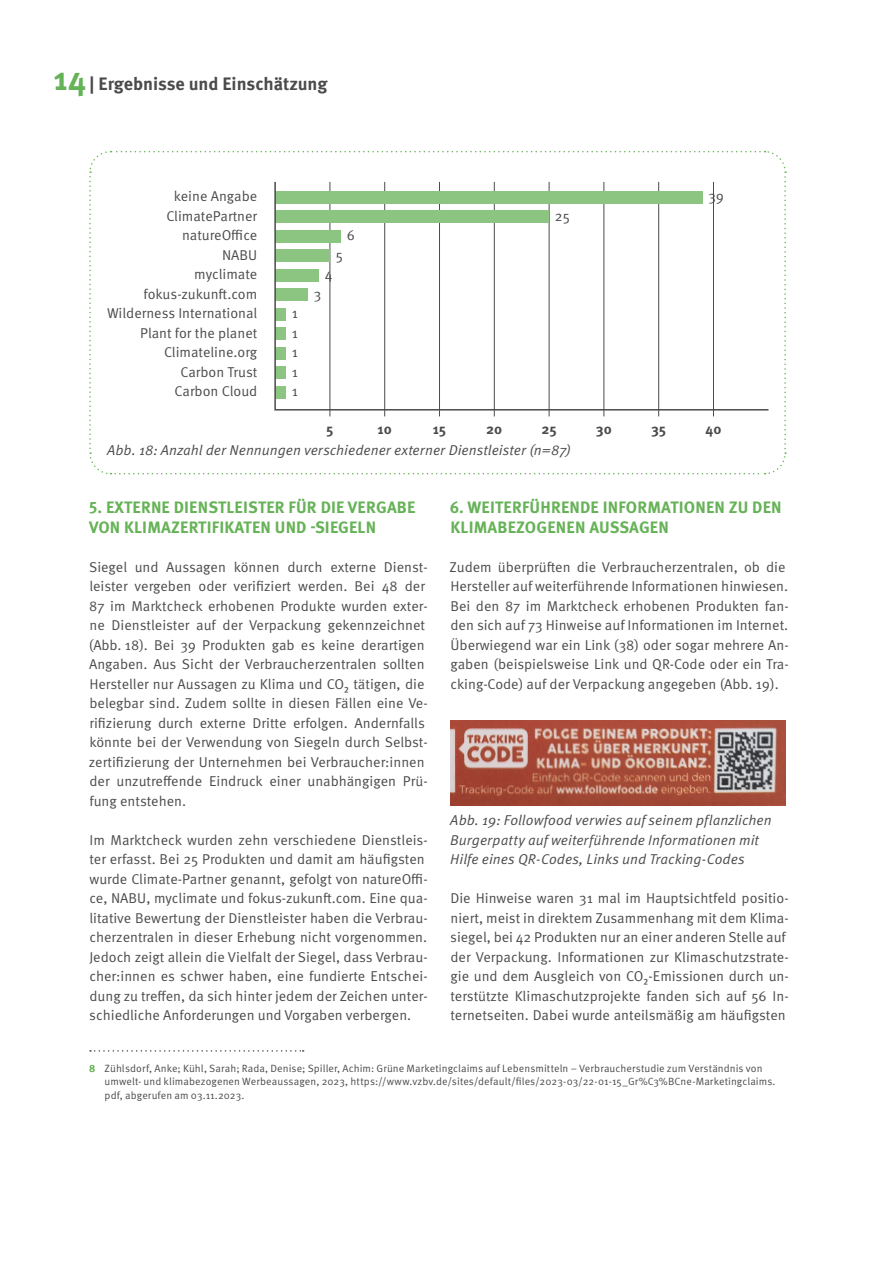
<style>
.page{position:relative;width:893px;height:1263px;background:#fff}
.page>*{position:absolute;margin:0;border:0;box-sizing:border-box;transform-origin:0 0}
.t1{font:700 33px "Meta Pro";color:#66b257}
.t2{font:700 18px "Meta Pro";color:#4b4b4d}
.Ü2{font:700 16.5px/19.5px "Meta Pro";letter-spacing:.01em;color:#66b257}
.Absatzformat_4{font:14.25px/19.5px "Meta Pro Norm";color:#4b4b4d}
.t3{font:14.25px/19.5px "Meta Pro Norm Ita";color:#4b4b4d}
.t4{font:700 14.25px "Meta Pro";color:#4b4b4d}
.t5{font:10.5px/13.5px "Meta Pro Norm";letter-spacing:.005em;color:#4b4b4d}
.s1{font-family:"Meta";font-weight:700;color:#66b257}
</style>
<div class="page">
<svg style="left:89px;top:151px;width:698px;height:324px"></svg>
<hr style="left:330px;top:182px;width:1px;height:234px;background:#4b4b4d">
<hr style="left:384px;top:182px;width:1px;height:234px;background:#4b4b4d">
<hr style="left:439px;top:182px;width:1px;height:234px;background:#4b4b4d">
<hr style="left:494px;top:182px;width:1px;height:234px;background:#4b4b4d">
<hr style="left:549px;top:182px;width:1px;height:234px;background:#4b4b4d">
<hr style="left:603px;top:182px;width:1px;height:234px;background:#4b4b4d">
<hr style="left:658px;top:182px;width:1px;height:234px;background:#4b4b4d">
<hr style="left:713px;top:182px;width:1px;height:234px;background:#4b4b4d">
<svg style="left:274px;top:180px;width:496px;height:231px"></svg>
<img style="left:450px;top:721px;width:336px;height:85px">
<svg style="left:90px;top:1050px;width:214px;height:2px"></svg>
<h1 class="t1" style="left:54px;top:53px;width:34px">14</h1>
<p class="t2" style="left:90px;top:70px;width:240px">| Ergebnisse und Einschätzung</p>
<p class="Absatzformat_4" style="left:107px;top:186px;width:152px;text-align:right">keine Angabe<br>ClimatePartner natureOffice<br>NABU<br>myclimate fokus-zukunft.com<br>Wilderness International<br>Plant for the planet<br>Climateline.org<br>Carbon Trust<br>Carbon Cloud</p>
<p class="Absatzformat_4" style="left:292px;top:303px;width:8px">1</p>
<p class="Absatzformat_4" style="left:292px;top:342px;width:8px;text-align:justify">1<br>1<br>1</p>
<p class="Absatzformat_4" style="left:292px;top:322px;width:8px">1</p>
<p class="Absatzformat_4" style="left:347px;top:225px;width:10px">6</p>
<p class="Absatzformat_4" style="left:336px;top:244px;width:9px">5</p>
<p class="Absatzformat_4" style="left:325px;top:264px;width:9px">4</p>
<p class="Absatzformat_4" style="left:314px;top:283px;width:9px">3</p>
<p class="Absatzformat_4" style="left:555px;top:205px;width:16px">25</p>
<p class="Absatzformat_4" style="left:708px;top:186px;width:17px">39</p>
<p class="t4" style="left:326px;top:418px;width:9px">5</p>
<p class="t4" style="left:378px;top:418px;width:16px">10</p>
<p class="t4" style="left:433px;top:418px;width:15px">15</p>
<p class="t4" style="left:486px;top:418px;width:18px">20</p>
<p class="t4" style="left:541px;top:418px;width:17px">25</p>
<p class="t4" style="left:596px;top:418px;width:17px">30</p>
<p class="t4" style="left:651px;top:418px;width:17px">35</p>
<p class="t4" style="left:706px;top:418px;width:17px">40</p>
<p class="t3" style="left:107px;top:439px;width:465px">Abb. 18: Anzahl der Nennungen verschiedener externer Dienstleister (n=87)</p>
<h2 class="Ü2" style="left:89px;top:497px;width:328px">5. EXTERNE DIENSTLEISTER FÜR DIE VERGABE<br>VON KLIMAZERTIFIKATEN UND -SIEGELN</h2>
<p class="Absatzformat_4" style="left:89px;top:556px;width:340px">Siegel und Aussagen können durch externe Dienst&shy;leister vergeben oder verifiziert werden. Bei 48 der 87 im Marktcheck erhobenen Produkte wurden exter&shy;ne Dienstleister auf der Verpackung gekennzeichnet (Abb. 18). Bei 39 Produkten gab es keine derartigen Angaben. Aus Sicht der Verbraucherzentralen sollten Hersteller nur Aussagen zu Klima und CO₂ tätigen, die belegbar sind. Zudem sollte in diesen Fällen eine Ve&shy;rifizierung durch externe Dritte erfolgen. Andernfalls könnte bei der Verwendung von Siegeln durch Selbst&shy;zertifizierung der Unternehmen bei Verbraucher:innen der unzutreffende Eindruck einer unabhängigen Prü&shy;fung entstehen.</p>
<p class="Absatzformat_4" style="left:89px;top:829px;width:340px">Im Marktcheck wurden zehn verschiedene Dienstleis&shy;ter erfasst. Bei 25 Produkten und damit am häufigsten wurde Climate-Partner genannt, gefolgt von natureOffi&shy;ce, NABU, myclimate und fokus-zukunft.com. Eine qua&shy;litative Bewertung der Dienstleister haben die Verbrau&shy;cherzentralen in dieser Erhebung nicht vorgenommen.<br>Jedoch zeigt allein die Vielfalt der Siegel, dass Verbrau&shy;cher:innen es schwer haben, eine fundierte Entschei&shy;dung zu treffen, da sich hinter jedem der Zeichen unter&shy;schiedliche Anforderungen und Vorgaben verbergen.</p>
<h2 class="Ü2" style="left:450px;top:497px;width:333px">6. WEITERFÜHRENDE INFORMATIONEN ZU DEN<br>KLIMABEZOGENEN AUSSAGEN</h2>
<p class="Absatzformat_4" style="left:450px;top:556px;width:341px">Zudem überprüften die Verbraucherzentralen, ob die Hersteller auf weiterführende Informationen hinwiesen.<br>Bei den 87 im Marktcheck erhobenen Produkten fan&shy;den sich auf 73 Hinweise auf Informationen im Internet.<br>Überwiegend war ein Link (38) oder sogar mehrere An&shy;gaben (beispielsweise Link und QR-Code oder ein Tra&shy;cking-Code) auf der Verpackung angegeben (Abb. 19).</p>
<p class="t3" style="left:450px;top:810px;width:323px">Abb. 19: Followfood verwies auf seinem pflanzlichen<br>Burgerpatty auf weiterführende Informationen mit<br>Hilfe eines QR-Codes, Links und Tracking-Codes</p>
<p class="Absatzformat_4" style="left:450px;top:888px;width:340px">Die Hinweise waren 31 mal im Hauptsichtfeld positio&shy;niert, meist in direktem Zusammenhang mit dem Klima&shy;siegel, bei 42 Produkten nur an einer anderen Stelle auf der Verpackung. Informationen zur Klimaschutzstrate&shy;gie und dem Ausgleich von CO₂-Emissionen durch un&shy;terstützte Klimaschutzprojekte fanden sich auf 56 In&shy;ternetseiten. Dabei wurde anteilsmäßig am häufigsten</p>
<p class="t5" style="left:105px;top:1060px;width:672px;text-indent:-15px"><span class="s1">8</span> Zühlsdorf, Anke; Kühl, Sarah; Rada, Denise; Spiller, Achim: Grüne Marketingclaims auf Lebensmitteln – Verbraucherstudie zum Verständnis von umwelt- und klimabezogenen Werbeaussagen, 2023, https://www.vzbv.de/sites/default/files/2023-03/22-01-15_Gr%C3%BCne-Marketingclaims. pdf, abgerufen am 03.11.2023.</p>
</div>
